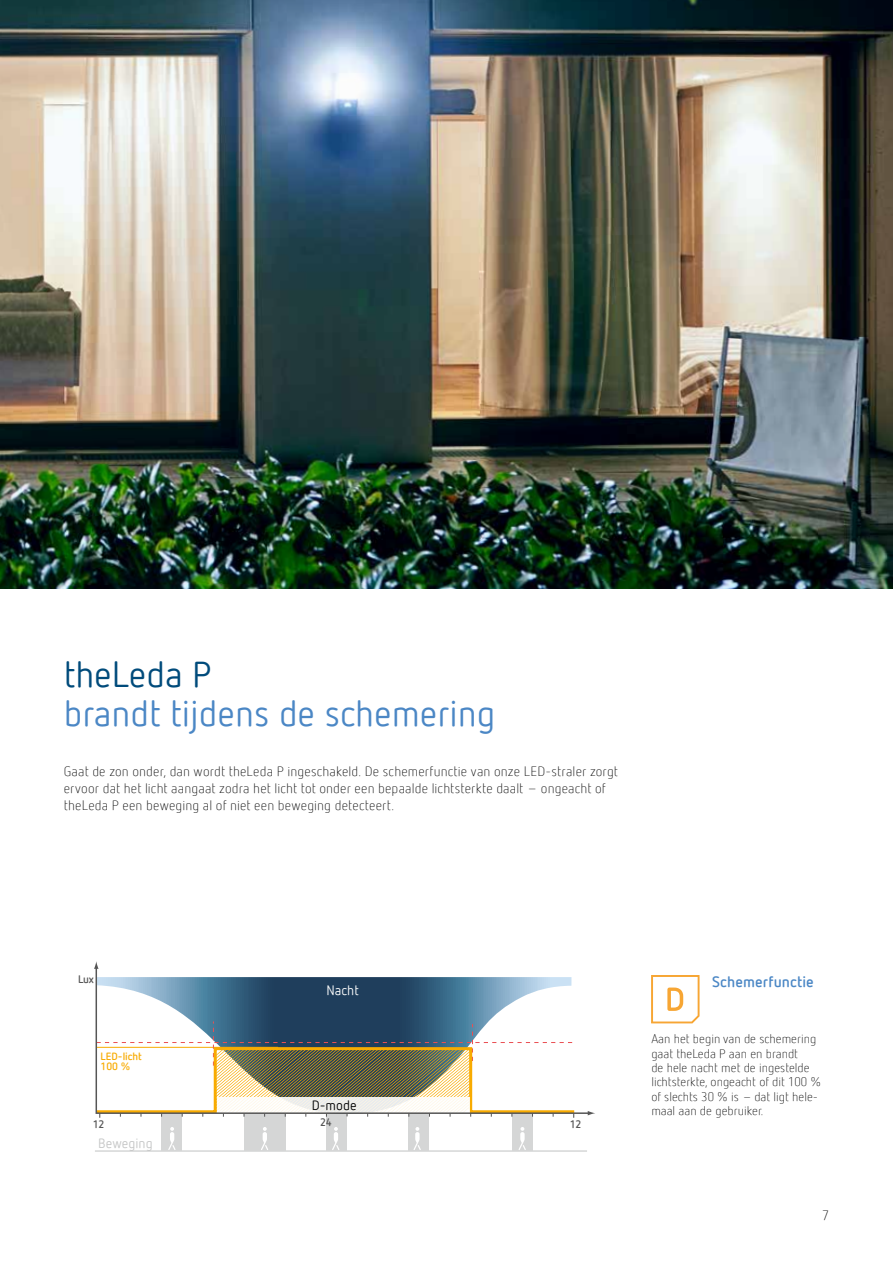
<style>
.page{position:relative;width:893px;height:1263px;background:#fff}
.page>*{position:absolute;margin:0;border:0;box-sizing:border-box;transform-origin:0 0}
.t1{font:36px "Netto Offc Pro";color:#4b87c5}
.t2{font:36px "Netto Offc Pro";color:#004b7b}
.t3{font:700 15px "Netto Offc Pro";letter-spacing:.005em;color:#4b87c5}
.t4{font:300 13.5px/17.2px "Netto Offc Pro";letter-spacing:.01em;color:#000}
.t5{font:13.5px "Netto Offc Pro";color:#c5c6c6}
.t6{font:13.5px "Netto Offc Pro";color:#000}
.t7{font:13.5px "Netto Offc Pro";color:#fff}
.t8{font:300 12.3px/14.2px "Netto Offc Pro";color:#000}
.t9{font:700 10.8px "Netto Offc Pro";letter-spacing:-.025em;color:#565656}
.t10{font:700 10.5px/10.5px "Netto Offc Pro";color:#f8ab02}
</style>
<div class="page">
<img style="left:0;top:0;width:893px;height:588px">
<div style="left:408px;top:1113px;width:20px;height:38px;background:#d5d6d6"></div>
<div style="left:326px;top:1113px;width:21px;height:38px;background:#d5d6d6"></div>
<div style="left:162px;top:1113px;width:20px;height:38px;background:#d5d6d6"></div>
<div style="left:512px;top:1113px;width:20px;height:38px;background:#d5d6d6"></div>
<div style="left:244px;top:1113px;width:41px;height:38px;background:#d5d6d6"></div>
<hr style="left:95px;top:1150px;width:492px;height:2px;background:#d5d6d6">
<svg style="left:261px;top:1127px;width:7px;height:23px"></svg>
<svg style="left:332px;top:1127px;width:7px;height:23px"></svg>
<svg style="left:414px;top:1127px;width:7px;height:23px"></svg>
<svg style="left:519px;top:1127px;width:7px;height:23px"></svg>
<svg style="left:168px;top:1127px;width:8px;height:23px"></svg>
<svg style="left:95px;top:969px;width:493px;height:146px"></svg>
<svg style="left:588px;top:1111px;width:7px;height:4px"></svg>
<svg style="left:94px;top:961px;width:5px;height:8px"></svg>
<svg style="left:651px;top:975px;width:49px;height:48px"></svg>
<h1 class="t2" style="left:64px;top:651px;width:149px">theLeda P</h1>
<h1 class="t1" style="left:64px;top:690px;width:433px">brandt tijdens de schemering</h1>
<p class="t4" style="left:64px;top:762px;width:556px">Gaat de zon onder, dan wordt theLeda P ingeschakeld. De schemerfunctie van onze LED-straler zorgt ervoor dat het licht aangaat zodra het licht tot onder een bepaalde lichtsterkte daalt – ongeacht of theLeda P een beweging al of niet een beweging detecteert.</p>
<p class="t9" style="left:78px;top:972px;width:17px">Lux</p>
<p class="t10" style="left:101px;top:1050px;width:43px">LED-licht<br>100 %</p>
<p class="t7" style="left:327px;top:982px;width:34px">Nacht</p>
<p class="t6" style="left:312px;top:1096px;width:46px">D-mode</p>
<p class="t9" style="left:93px;top:1117px;width:13px">12</p>
<p class="t9" style="left:320px;top:1115px;width:13px">24</p>
<p class="t9" style="left:570px;top:1117px;width:13px">12</p>
<p class="t5" style="left:98px;top:1134px;width:56px">Beweging</p>
<p class="t3" style="left:712px;top:971px;width:103px">Schemerfunctie</p>
<p class="t8" style="left:651px;top:1032px;width:171px">Aan het begin van de schemering gaat theLeda P aan en brandt<br>de hele nacht met de ingestelde lichtsterkte, ongeacht of dit 100 % of slechts 30 % is – dat ligt hele&shy;maal aan de gebruiker.</p>
<p class="t4" style="left:822px;top:1207px;width:8px">7</p>
</div>
